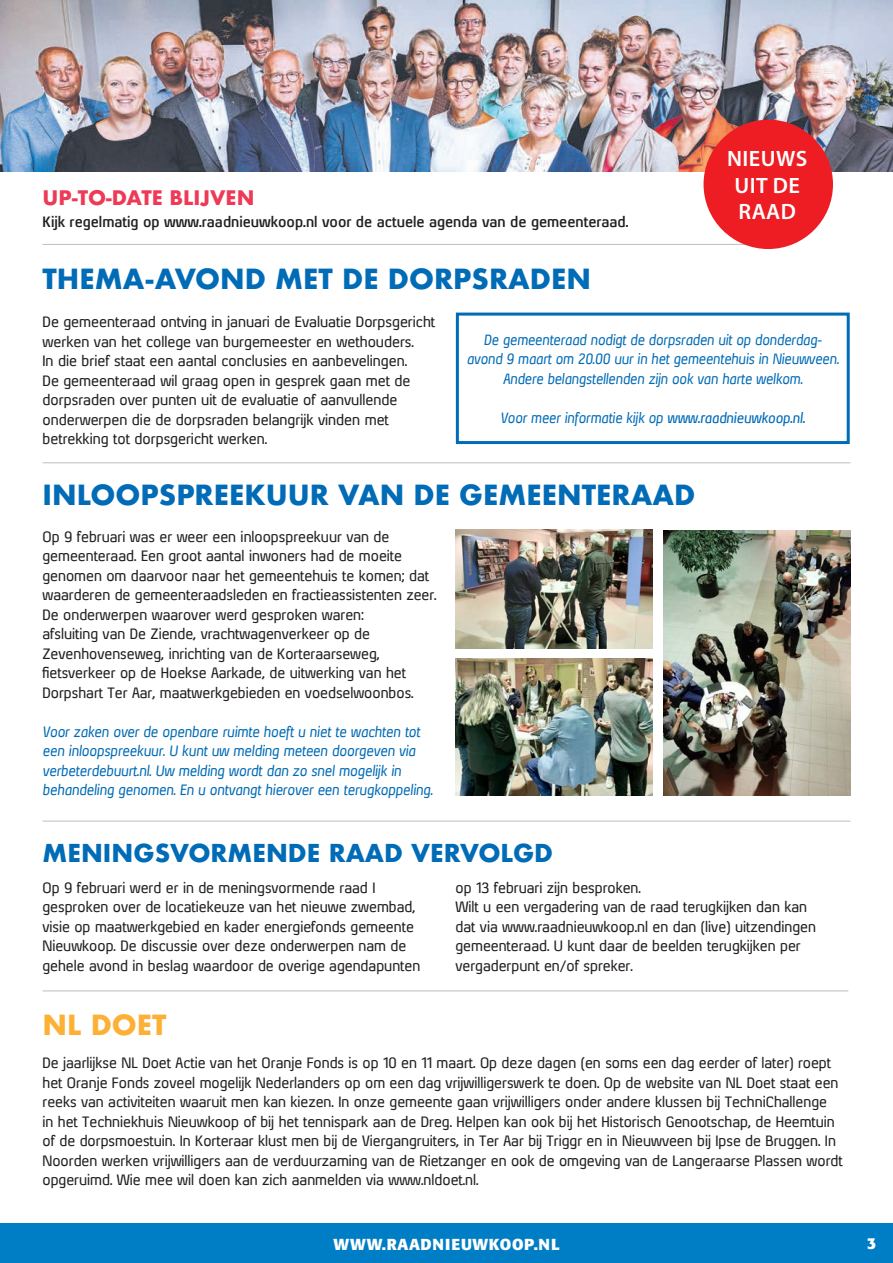
<style>
.page{position:relative;width:893px;height:1263px;background:#fff}
.page>*{position:absolute;margin:0;border:0;box-sizing:border-box;transform-origin:0 0}
.t1{font:700 27px "Futura";color:#006bb6}
.t2{font:700 27px "Futura";color:#fcb136}
.t3{font:700 24px "Futura";color:#006bb6}
.t4{font:600 22.2px/26.7px "Myriad Pro";letter-spacing:.02em;color:#fff;text-align:center}
.t5{font:700 19.5px "Futura";color:#ee3a56}
.t6{font:700 15.75px "Formata";letter-spacing:.05em;color:#fff}
.t7{font:14.25px/19.5px "Xenu";color:#231f20}
.t8{font:italic 14.25px/19.5px "Xenu";color:#006bb6}
.t9{font:700 14.25px "Xenu";color:#231f20}
.t10{font:italic 14.1px/19.5px "Xenu";color:#006bb6;text-align:center}
.s1{font-weight:600}
</style>
<div class="page">
<div style="left:0;top:1224px;width:893px;height:39px;background:#007ec5"></div>
<img style="left:0;top:0;width:893px;height:171px">
<hr style="left:43px;top:244px;width:737px;height:1px;background:#bcbdc0">
<div style="left:703px;top:120px;width:130px;height:129px;background:#ee1d23;border-radius:50%"></div>
<hr style="left:43px;top:462px;width:807px;height:1px;background:#bcbdc0">
<hr style="left:43px;top:821px;width:807px;height:1px;background:#bcbdc0">
<img style="left:455px;top:530px;width:198px;height:119px">
<img style="left:455px;top:659px;width:198px;height:136px">
<img style="left:663px;top:530px;width:187px;height:265px">
<hr style="left:43px;top:990px;width:805px;height:1px;background:#bcbdc0">
<div style="left:456px;top:313px;width:394px;height:131px;border:3px solid #006bb6"></div>
<h3 class="t5" style="left:43px;top:183px;width:213px">UP-TO-DATE BLIJVEN</h3>
<p class="t9" style="left:43px;top:213px;width:588px">Kijk regelmatig op www.raadnieuwkoop.nl voor de actuele agenda van de gemeenteraad.</p>
<h3 class="t4" style="left:727px;top:145px;width:82px">NIEUWS<br>UIT DE<br>RAAD</h3>
<h1 class="t1" style="left:43px;top:259px;width:550px">THEMA-AVOND MET DE DORPSRADEN</h1>
<p class="t7" style="left:43px;top:312px;width:394px">De gemeenteraad ontving in januari de Evaluatie Dorpsgericht werken van het college van burgemeester en wethouders.<br>In die brief staat een aantal conclusies en aanbevelingen.<br>De gemeenteraad wil graag open in gesprek gaan met de dorpsraden over punten uit de evaluatie of aanvullende onderwerpen die de dorpsraden belangrijk vinden met betrekking tot dorpsgericht werken.</p>
<h1 class="t1" style="left:43px;top:475px;width:654px">INLOOPSPREEKUUR VAN DE GEMEENTERAAD</h1>
<p class="t7" style="left:43px;top:526px;width:396px">Op 9 februari was er weer een inloopspreekuur van de gemeenteraad. Een groot aantal inwoners had de moeite genomen om daarvoor naar het gemeentehuis te komen; dat waarderen de gemeenteraadsleden en fractieassistenten zeer.<br>De onderwerpen waarover werd gesproken waren:<br>afsluiting van De Ziende, vrachtwagenverkeer op de Zevenhovenseweg, inrichting van de Korteraarseweg, fietsverkeer op de Hoekse Aarkade, de uitwerking van het Dorpshart Ter Aar, maatwerkgebieden en voedselwoonbos.</p>
<p class="t8" style="left:43px;top:721px;width:392px">Voor zaken over de openbare ruimte hoeft u niet te wachten tot een inloopspreekuur. U kunt uw melding meteen doorgeven via verbeterdebuurt.nl. Uw melding wordt dan zo snel mogelijk in behandeling genomen. En u ontvangt hierover een terugkoppeling.</p>
<p class="t10" style="left:467px;top:330px;width:374px">De gemeenteraad nodigt de dorpsraden uit op donderdag&shy;avond 9 maart om 20.00 uur in het gemeentehuis in Nieuwveen.<br>Andere belangstellenden zijn ook van harte welkom.</p>
<p class="t10" style="left:500px;top:408px;width:306px">Voor meer informatie kijk op <span class="s1">www.raadnieuwkoop.nl.</span></p>
<h2 class="t3" style="left:43px;top:836px;width:512px">MENINGSVORMENDE RAAD VERVOLGD</h2>
<p class="t7" style="left:43px;top:877px;width:379px">Op 9 februari werd er in de meningsvormende raad I gesproken over de locatiekeuze van het nieuwe zwembad, visie op maatwerkgebied en kader energiefonds gemeente Nieuwkoop. De discussie over deze onderwerpen nam de gehele avond in beslag waardoor de overige agendapunten</p>
<p class="t7" style="left:455px;top:877px;width:362px">op 13 februari zijn besproken.<br>Wilt u een vergadering van de raad terugkijken dan kan dat via www.raadnieuwkoop.nl en dan (live) uitzendingen gemeenteraad. U kunt daar de beelden terugkijken per vergaderpunt en/of spreker.</p>
<h1 class="t2" style="left:43px;top:1005px;width:126px">NL DOET</h1>
<p class="t7" style="left:43px;top:1053px;width:802px">De jaarlijkse NL Doet Actie van het Oranje Fonds is op 10 en 11 maart. Op deze dagen (en soms een dag eerder of later) roept het Oranje Fonds zoveel mogelijk Nederlanders op om een dag vrijwilligerswerk te doen. Op de website van NL Doet staat een reeks van activiteiten waaruit men kan kiezen. In onze gemeente gaan vrijwilligers onder andere klussen bij TechniChallenge<br>in het Techniekhuis Nieuwkoop of bij het tennispark aan de Dreg. Helpen kan ook bij het Historisch Genootschap, de Heemtuin of de dorpsmoestuin. In Korteraar klust men bij de Viergangruiters, in Ter Aar bij Triggr en in Nieuwveen bij Ipse de Bruggen. In Noorden werken vrijwilligers aan de verduurzaming van de Rietzanger en ook de omgeving van de Langeraarse Plassen wordt opgeruimd. Wie mee wil doen kan zich aanmelden via www.nldoet.nl.</p>
<p class="t6" style="left:334px;top:1234px;width:227px">WWW.RAADNIEUWKOOP.NL</p>
<p class="t6" style="left:867px;top:1233px;width:11px">3</p>
</div>
